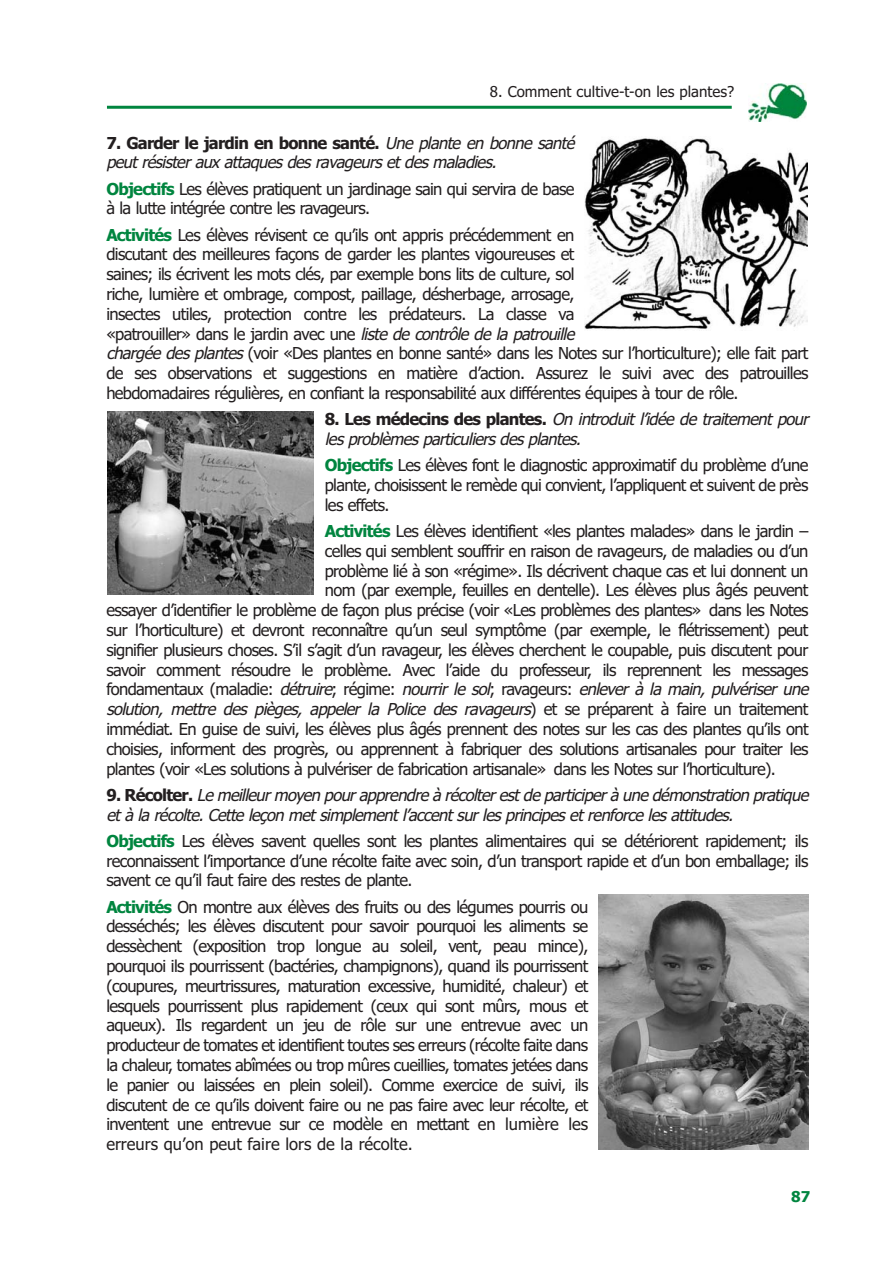
<style>
.page{position:relative;width:893px;height:1263px;background:#fff}
.page>*{position:absolute;margin:0;border:0;box-sizing:border-box;transform-origin:0 0}
.t1{font:16.5px/19.8px "Tahoma";letter-spacing:-.04em;color:#231f20;text-align:justify}
.t2{font:italic 16.5px/19.8px "Tahoma";color:#231f20}
.t3{font:15px "Tahoma";color:#231f20}
.t4{font:700 15px "Tahoma";color:#00853f}
.s1{font-weight:700;font-style:normal}
.s2{font-weight:700;color:#00853f}
.s3{font-style:italic}
.s4{font-style:normal}
</style>
<div class="page">
<hr style="left:107px;top:106px;width:624px;height:3px;background:#00853f">
<svg style="left:748px;top:83px;width:59px;height:39px"></svg>
<img style="left:107px;top:411px;width:206px;height:184px">
<img style="left:598px;top:895px;width:210px;height:255px">
<img style="left:585px;top:138px;width:222px;height:192px">
<p class="t3" style="left:490px;top:85px;width:246px">8. Comment cultive-t-on les plantes?</p>
<p class="t2" style="left:106px;top:134px;width:473px"><span class="s1">7. Garder le jardin en bonne santé.</span> Une plante en bonne santé peut résister aux attaques des ravageurs et des maladies.</p>
<p class="t1" style="left:106px;top:180px;width:469px"><span class="s2">Objectifs</span> Les élèves pratiquent un jardinage sain qui servira de base à la lutte intégrée contre les ravageurs.</p>
<p class="t1" style="left:106px;top:226px;width:703px;text-align:left"><span class="s2">Activités</span> Les élèves révisent ce qu’ils ont appris précédemment en<br>discutant des meilleures façons de garder les plantes vigoureuses et<br>saines; ils écrivent les mots clés, par exemple bons lits de culture, sol<br>riche, lumière et ombrage, compost, paillage, désherbage, arrosage,<br>insectes utiles, protection contre les prédateurs. La classe va<br>«patrouiller» dans le jardin avec une <span class="s3">liste de contrôle de la patrouille<br>chargée des plantes</span> (voir «Des plantes en bonne santé» dans les Notes sur l’horticulture); elle fait part de ses observations et suggestions en matière d’action. Assurez le suivi avec des patrouilles hebdomadaires régulières, en confiant la responsabilité aux différentes équipes à tour de rôle.</p>
<p class="t2" style="left:325px;top:411px;width:488px"><span class="s1">8 . Le s m é d e c i n s d e s p l a n te s .</span> On introduit l’idée de traitement pour les problèmes particuliers des plantes.</p>
<p class="t1" style="left:325px;top:457px;width:485px"><span class="s2">Objectifs</span> Les élèves font le diagnostic approximatif du problème d’une plante, choisissent le remède qui convient, l’appliquent et suivent de près les effets.</p>
<p class="t1" style="left:325px;top:523px;width:485px"><span class="s2">Activités</span> Les élèves identifient «les plantes malades» dans le jardin –</p>
<p class="t1" style="left:325px;top:542px;width:485px">celles qui semblent souffrir en raison de ravageurs, de maladies ou d’un</p>
<p class="t1" style="left:325px;top:562px;width:485px">problème lié à son «régime». Ils décrivent chaque cas et lui donnent un</p>
<p class="t1" style="left:325px;top:582px;width:485px">nom (par exemple, feuilles en dentelle). Les élèves plus âgés peuvent</p>
<p class="t1" style="left:106px;top:602px;width:703px">essayer d’identifier le problème de façon plus précise (voir «Les problèmes des plantes» dans les Notes</p>
<p class="t1" style="left:106px;top:622px;width:703px">sur l’horticulture) et devront reconnaître qu’un seul symptôme (par exemple, le flétrissement) peut</p>
<p class="t1" style="left:106px;top:641px;width:703px">signifier plusieurs choses. S’il s’agit d’un ravageur, les élèves cherchent le coupable, puis discutent pour</p>
<p class="t1" style="left:106px;top:661px;width:703px">savoir comment résoudre le problème. Avec l’aide du professeur, ils reprennent les messages</p>
<p class="t2" style="left:106px;top:681px;width:707px"><span class="s4">fo n d a m e n ta u x ( m a l a d i e :</span> détruire<span class="s4">; ré g i m e :</span> nourrir le sol<span class="s4">; ra va g e u rs :</span> enlever à la main, pulvériser une</p>
<p class="t2" style="left:106px;top:701px;width:703px">solution, mettre des pièges, appeler la Police des ravageurs<span class="s4">) e t s e p r é p a r e n t à fa i r e u n t r a i t e m e n t</span></p>
<p class="t1" style="left:106px;top:721px;width:703px">immédiat. En guise de suivi, les élèves plus âgés prennent des notes sur les cas des plantes qu’ils ont</p>
<p class="t1" style="left:106px;top:740px;width:703px">choisies, informent des progrès, ou apprennent à fabriquer des solutions artisanales pour traiter les</p>
<p class="t1" style="left:106px;top:760px;width:671px">plantes (voir «Les solutions à pulvériser de fabrication artisanale» dans les Notes sur l’horticulture).</p>
<p class="t2" style="left:106px;top:786px;width:707px"><span class="s1">9 . Ré c o l t e r .</span> Le meilleurmoyen pourapprendre à récolterestde participerà une démonstration pratique et à la récolte. Cette leçon met simplement l’accent sur les principes et renforce les attitudes.</p>
<p class="t1" style="left:106px;top:832px;width:703px"><span class="s2">Objectifs</span> Les élèves savent quelles sont les plantes alimentaires qui se détériorent rapidement; ils reconnaissent l’importance d’une récolte faite avec soin, d’un transport rapide et d’un bon emballage; ils savent ce qu’il faut faire des restes de plante.</p>
<p class="t1" style="left:106px;top:898px;width:483px"><span class="s2">Activités</span> On montre aux élèves des fruits ou des légumes pourris ou desséchés; les élèves discutent pour savoir pourquoi les aliments se dessèchent (exposition trop longue au soleil, vent, peau mince), pourquoi ils pourrissent (bactéries, champignons), quand ils pourrissent (coupures, meurtrissures, maturation excessive, humidité, chaleur) et lesquels pourrissent plus rapidement (ceux qui sont mûrs, mous et aqueux). Ils regardent un jeu de rôle sur une entrevue avec un producteur de tomates et identifient toutes ses erreurs (récolte faite dans la chaleur, tomates abîmées ou trop mûres cueillies, tomates jetées dans le panier ou laissées en plein soleil). Comme exercice de suivi, ils discutent de ce qu’ils doivent faire ou ne pas faire avec leur récolte, et inventent une entrevue sur ce modèle en mettant en lumière les erreurs qu’on peut faire lors de la récolte.</p>
<p class="t4" style="left:791px;top:1191px;width:21px">87</p>
</div>
